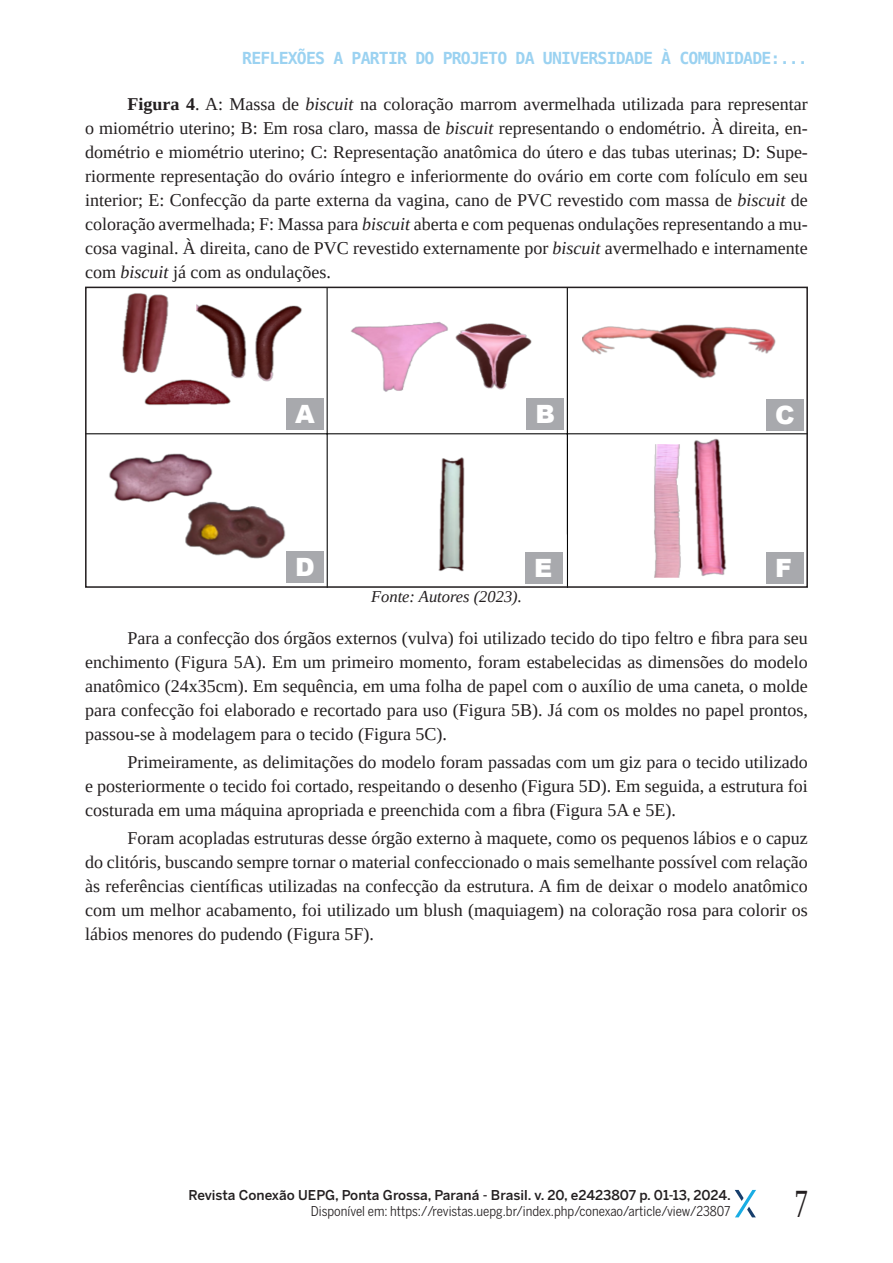
<style>
.page{position:relative;width:893px;height:1263px;background:#fff}
.page>*{position:absolute;margin:0;border:0;box-sizing:border-box;transform-origin:0 0}
.t1{font:39.9px "Liberation Serif";color:#231f20;scale:.68 1}
.t2{font:900 25.2px "Arial";color:#fff}
.TEXTO_ARTIGO{font:18px/24px "Liberation Serif";color:#231f20;text-align:justify}
.t3{font:700 16.5px "DejaVu Sans Mono";letter-spacing:-.05em;color:#9bd2f1}
.FONTE{font:italic 16.5px "Liberation Serif";color:#231f20}
.t4{font:13.5px "Benton Sans Cond";color:#231f20}
.t5{font:500 13.5px "Benton Sans";color:#231f20}
.s1{font-weight:700}
.s2{font-style:italic}
</style>
<div class="page">
<svg style="left:735px;top:1190px;width:21px;height:27px"></svg>
<img style="left:88px;top:290px;width:717px;height:295px">
<div style="left:85px;top:287px;width:723px;height:301px;border:2px solid #231f20"></div>
<div style="left:286px;top:398px;width:37px;height:32px;background:#a8a9ad"></div>
<div style="left:286px;top:551px;width:37px;height:32px;background:#a8a9ad"></div>
<div style="left:527px;top:398px;width:37px;height:32px;background:#a8a9ad"></div>
<div style="left:525px;top:552px;width:37px;height:32px;background:#a8a9ad"></div>
<div style="left:766px;top:399px;width:37px;height:32px;background:#a8a9ad"></div>
<div style="left:766px;top:552px;width:37px;height:32px;background:#a8a9ad"></div>
<p class="t3" style="left:242px;top:47px;width:567px">REFLEXÕES A PARTIR DO PROJETO DA UNIVERSIDADE À COMUNIDADE:...</p>
<p class="TEXTO_ARTIGO" style="left:85px;top:92px;width:724px;text-indent:43px"><span class="s1">Figura 4</span>. A: Massa de <span class="s2">biscuit</span> na coloração marrom avermelhada utilizada para representar o miométrio uterino; B: Em rosa claro, massa de <span class="s2">biscuit</span> representando o endométrio. À direita, en&shy;dométrio e miométrio uterino; C: Representação anatômica do útero e das tubas uterinas; D: Supe&shy;riormente representação do ovário íntegro e inferiormente do ovário em corte com folículo em seu interior; E: Confecção da parte externa da vagina, cano de PVC revestido com massa de <span class="s2">biscuit</span> de coloração avermelhada; F: Massa para <span class="s2">biscuit</span> aberta e com pequenas ondulações representando a mu&shy;cosa vaginal. À direita, cano de PVC revestido externamente por <span class="s2">biscuit</span> avermelhado e internamente com <span class="s2">biscuit</span> já com as ondulações.</p>
<p class="t2" style="left:295px;top:396px;width:21px">A</p>
<p class="t2" style="left:295px;top:549px;width:21px">D</p>
<p class="t2" style="left:536px;top:396px;width:21px">B</p>
<p class="t2" style="left:534px;top:550px;width:20px">E</p>
<p class="t2" style="left:775px;top:397px;width:21px">C</p>
<p class="t2" style="left:775px;top:550px;width:18px">F</p>
<p class="FONTE" style="left:371px;top:586px;width:152px">Fonte: Autores (2023).</p>
<p class="TEXTO_ARTIGO" style="left:85px;top:626px;width:724px;text-indent:43px">Para a confecção dos órgãos externos (vulva) foi utilizado tecido do tipo feltro e fibra para seu enchimento (Figura 5A). Em um primeiro momento, foram estabelecidas as dimensões do modelo anatômico (24x35cm). Em sequência, em uma folha de papel com o auxílio de uma caneta, o molde para confecção foi elaborado e recortado para uso (Figura 5B). Já com os moldes no papel prontos, passou-se à modelagem para o tecido (Figura 5C).</p>
<p class="TEXTO_ARTIGO" style="left:85px;top:750px;width:724px;text-indent:43px">Primeiramente, as delimitações do modelo foram passadas com um giz para o tecido utilizado e posteriormente o tecido foi cortado, respeitando o desenho (Figura 5D). Em seguida, a estrutura foi costurada em uma máquina apropriada e preenchida com a fibra (Figura 5A e 5E).</p>
<p class="TEXTO_ARTIGO" style="left:85px;top:826px;width:724px;text-indent:43px">Foram acopladas estruturas desse órgão externo à maquete, como os pequenos lábios e o capuz do clitóris, buscando sempre tornar o material confeccionado o mais semelhante possível com relação às referências científicas utilizadas na confecção da estrutura. A fim de deixar o modelo anatômico com um melhor acabamento, foi utilizado um blush (maquiagem) na coloração rosa para colorir os lábios menores do pudendo (Figura 5F).</p>
<p class="t5" style="left:188px;top:1187px;width:544px">Revista Conexão UEPG, Ponta Grossa, Paraná - Brasil. v. 20, e2423807 p. 01-13, 2024.</p>
<p class="t4" style="left:311px;top:1203px;width:421px">Disponível em: https://revistas.uepg.br/index.php/conexao/article/view/23807</p>
<h1 class="t1" style="left:794px;top:1178px;width:21px">7</h1>
</div>
